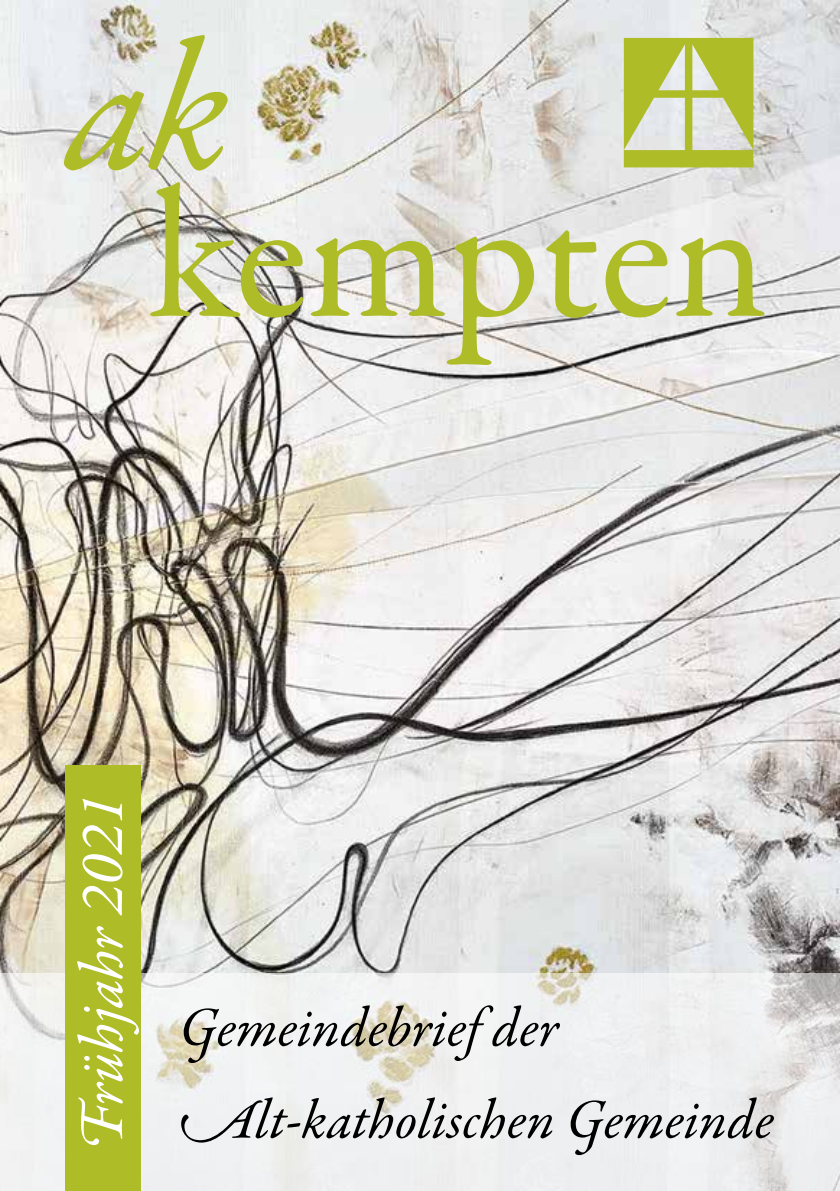
<style>
.page{position:relative;width:840px;height:1191px;background:#fff}
.page>*{position:absolute;margin:0;border:0;box-sizing:border-box;transform-origin:0 0}
.t1{font:187.2px "Garamond Premr Pro";letter-spacing:-.01em;color:#aebc28}
.t2{font:italic 187.2px "Garamond Premr Pro";color:#aebc28}
.t3{font:italic 62.2px "Garamond Premr Pro";letter-spacing:-.005em;color:#fff}
.t4{font:italic 56px/92px "Garamond Premr Pro";color:#000}
</style>
<div class="page">
<img style="left:0;top:0;width:839px;height:973px">
<svg style="left:0;top:973px;width:839px;height:218px;fill:#eff0f1"></svg>
<svg style="left:623px;top:38px;width:130px;height:129px;background:#c2cb6f"></svg>
<div style="left:65px;top:765px;width:76px;height:426px;background:#aebc28"></div>
<h1 class="t2" style="left:65px;top:-10px;width:167px">ak</h1>
<h1 class="t1" style="left:149px;top:144px;width:620px">kempten</h1>
<p class="t3" style="left:63px;top:1150px;width:358px;rotate:-90deg">Frühjahr 2021</p>
<p class="t4" style="left:179px;top:985px;width:596px">Gemeindebrief der<br>Alt-katholischen Gemeinde</p>
</div>
